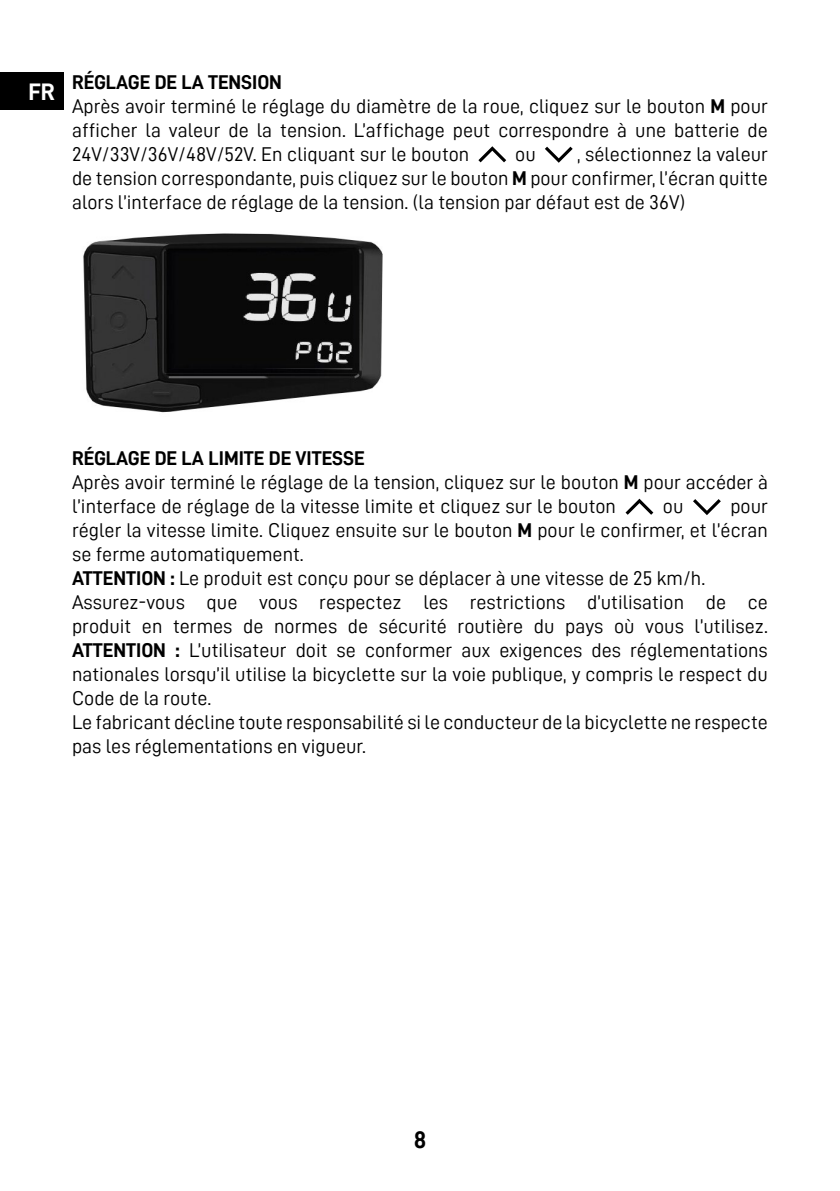
<style>
.page{position:relative;width:840px;height:1191px;background:#fff}
.page>*{position:absolute;margin:0;border:0;box-sizing:border-box;transform-origin:0 0}
.t1{font:24px "D DIN Bold";color:#fff}
.t2{font:24px "D DIN Bold";color:#000}
.t3{font:20px/24px "D DIN";color:#000;text-align:justify}
.t4{font:20px "D DIN Bold";color:#000}
.s1{font-family:"D DIN Bold"}
</style>
<div class="page">
<div style="left:0;top:72px;width:64px;height:37px;background:#000"></div>
<svg style="left:478px;top:146px;width:28px;height:16px"></svg>
<svg style="left:545px;top:147px;width:27px;height:16px"></svg>
<img style="left:83px;top:233px;width:300px;height:180px">
<svg style="left:625px;top:498px;width:28px;height:17px"></svg>
<svg style="left:693px;top:499px;width:27px;height:16px"></svg>
<p class="t1" style="left:28px;top:78px;width:28px">FR</p>
<p class="t4" style="left:72px;top:71px;width:211px">RÉGLAGE DE LA TENSION</p>
<p class="t3" style="left:72px;top:93px;width:697px">Après avoir terminé le réglage du diamètre de la roue, cliquez sur le bouton <span class="s1">M</span> pour afficher la valeur de la tension. L’affichage peut correspondre à une batterie de 24V/33V/36V/48V/52V. En cliquant sur le bouton</p>
<p class="t3" style="left:72px;top:141px;width:697px;text-indent:504px">, sélectionnez la valeur de tension correspondante, puis cliquez sur le bouton <span class="s1">M</span> pour confirmer, l’écran quitte alors l’interface de réglage de la tension. (la tension par défaut est de 36V)</p>
<p class="t3" style="left:515px;top:141px;width:22px">ou</p>
<p class="t4" style="left:72px;top:447px;width:294px">RÉGLAGE DE LA LIMITE DE VITESSE</p>
<p class="t3" style="left:72px;top:470px;width:697px">Après avoir terminé le réglage de la tension, cliquez sur le bouton <span class="s1">M</span> pour accéder à l’interface de réglage de la vitesse limite et cliquez sur le bouton</p>
<p class="t3" style="left:72px;top:494px;width:697px;text-align:left;text-indent:658px">pour régler la vitesse limite. Cliquez ensuite sur le bouton <span class="s1">M</span> pour le confirmer, et l’écran se ferme automatiquement.<br><span class="s1">ATTENTION :</span> Le produit est conçu pour se déplacer à une vitesse de 25 km/h.<br>Assurez-vous que vous respectez les restrictions d’utilisation de ce produit en termes de normes de sécurité routière du pays où vous l’utilisez.<br><span class="s1">ATTENTION :</span> L’utilisateur doit se conformer aux exigences des réglementations nationales lorsqu’il utilise la bicyclette sur la voie publique, y compris le respect du Code de la route.<br>Le fabricant décline toute responsabilité si le conducteur de la bicyclette ne respecte pas les réglementations en vigueur.</p>
<p class="t3" style="left:662px;top:494px;width:22px">ou</p>
<p class="t2" style="left:413px;top:1126px;width:14px">8</p>
</div>
